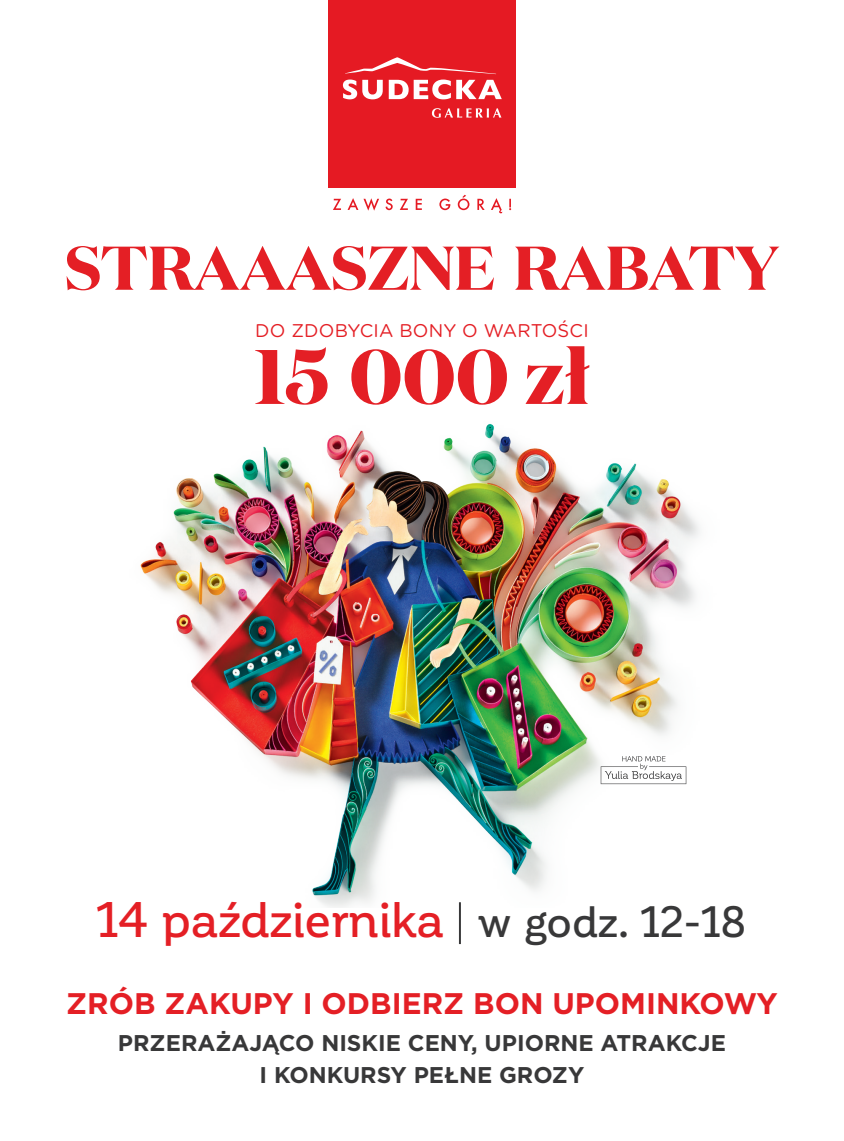
<style>
.page{position:relative;width:844px;height:1141px;background:#fff}
.page>*{position:absolute;margin:0;border:0;box-sizing:border-box;transform-origin:0 0}
.t1{font:700 77px "Domaine Display";color:#e41f25}
.t2{font:700 61.6px "Domaine Display";letter-spacing:-.005em;color:#e41f25}
.t3{font:500 49.18px "Corporative";letter-spacing:-.005em;color:#e41f25}
.t4{font:700 29.75px "Gotham";color:#e41f25}
.t5{font:700 22.75px "Gotham";color:#383839}
.t6{font:18.38px "Gotham Rounded";letter-spacing:.01em;color:#e41f25}
.s1{font-size:43.4px;color:#383839}
</style>
<div class="page">
<img style="left:140px;top:424px;width:560px;height:484px">
<svg style="left:600px;top:756px;width:86px;height:28px"></svg>
<hr style="left:459px;top:902px;width:2px;height:42px;background:#383839">
<div style="left:329px;top:0;width:187px;height:187px;background:#e51a23"></div>
<svg style="left:345px;top:57px;width:151px;height:17px"></svg>
<svg style="left:343px;top:80px;width:39px;height:19px"></svg>
<svg style="left:388px;top:80px;width:113px;height:19px"></svg>
<svg style="left:432px;top:108px;width:69px;height:10px"></svg>
<svg style="left:333px;top:199px;width:8px;height:11px"></svg>
<svg style="left:347px;top:198px;width:32px;height:13px"></svg>
<svg style="left:385px;top:199px;width:7px;height:11px"></svg>
<svg style="left:399px;top:199px;width:9px;height:11px"></svg>
<svg style="left:415px;top:199px;width:7px;height:11px"></svg>
<svg style="left:439px;top:199px;width:11px;height:11px"></svg>
<svg style="left:457px;top:195px;width:12px;height:15px"></svg>
<svg style="left:477px;top:199px;width:7px;height:11px"></svg>
<svg style="left:491px;top:198px;width:11px;height:15px"></svg>
<svg style="left:509px;top:199px;width:2px;height:11px"></svg>
<p class="t2" style="left:65px;top:228px;width:715px">STRAAASZNE RABATY</p>
<p class="t6" style="left:255px;top:317px;width:335px">DO ZDOBYCIA BONY O WARTOŚCI</p>
<p class="t1" style="left:254px;top:326px;width:337px">15 000 zł</p>
<p class="t3" style="left:98px;top:893px;width:649px">14 października <span class="s1">w godz. 12-18</span></p>
<p class="t4" style="left:66px;top:983px;width:713px">ZRÓB ZAKUPY I ODBIERZ BON UPOMINKOWY</p>
<p class="t5" style="left:118px;top:1028px;width:609px">PRZERAŻAJĄCO NISKIE CENY, UPIORNE ATRAKCJE</p>
<p class="t5" style="left:259px;top:1060px;width:326px">I KONKURSY PEŁNE GROZY</p>
</div>
